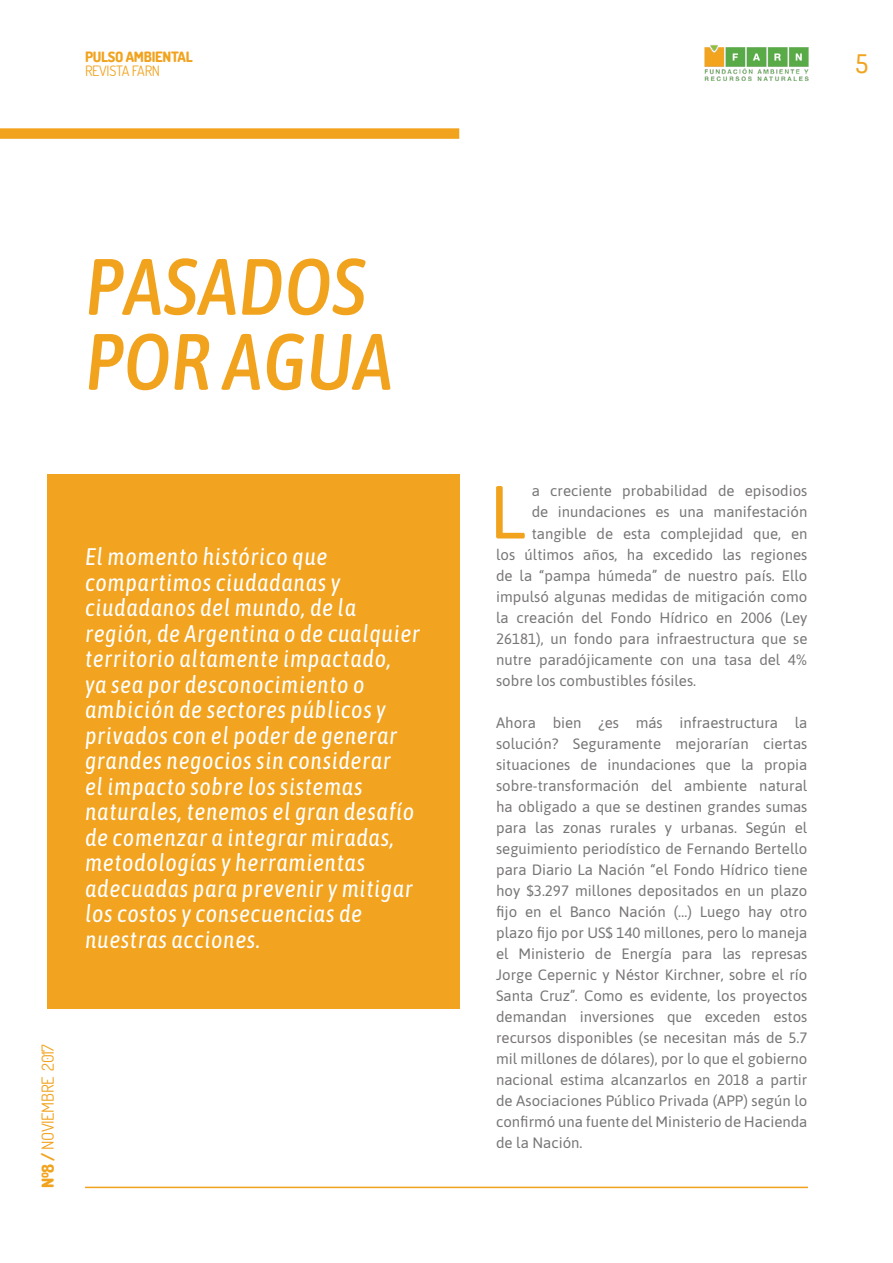
<style>
.page{position:relative;width:893px;height:1263px;background:#fff}
.page>*{position:absolute;margin:0;border:0;box-sizing:border-box;transform-origin:0 0}
.t1{font:italic 500 condensed 79.5px/75px "Asap";color:#f1a31e}
.t2{font:74.85px "Asap";color:#f1a31e}
.t3{font:500 25.5px "Dosis";color:#f1a31e}
.t4{font:italic condensed 24px/25.5px "Asap";letter-spacing:.025em;color:#fff}
.t5{font:16.5px "Dosis";letter-spacing:-.02em;color:#f1a31e}
.t6{font:15px/21px "Asap";color:#787575;text-align:justify}
.t7{font:800 14.25px "Dosis";letter-spacing:-.02em;color:#f1a31e}
.t8{font:14.25px "Dosis";letter-spacing:-.02em;color:#f1a31e}
.s1{font-weight:800}
</style>
<div class="page">
<img style="left:704px;top:45px;width:105px;height:36px">
<div style="left:0;top:128px;width:459px;height:11px;background:#f1a31e"></div>
<div style="left:47px;top:474px;width:412px;height:534px;background:#f2a31f"></div>
<hr style="left:85px;top:1187px;width:723px;height:1px;background:#f1a31e">
<p class="t7" style="left:85px;top:48px;width:109px">PULSO AMBIENTAL</p>
<p class="t8" style="left:85px;top:61px;width:77px">REVISTA FARN</p>
<h1 class="t1" style="left:85px;top:247px;width:310px">PASADOS<br>POR AGUA</h1>
<p class="t4" style="left:85px;top:543px;width:336px">El momento histórico que compartimos ciudadanas y ciudadanos del mundo, de la región, de Argentina o de cualquier territorio altamente impactado,<br>ya sea por desconocimiento o ambición de sectores públicos y privados con el poder de generar grandes negocios sin considerar<br>el impacto sobre los sistemas naturales, tenemos el gran desafío de comenzar a integrar miradas, metodologías y herramientas adecuadas para prevenir y mitigar los costos y consecuencias de nuestras acciones.</p>
<p class="t5" style="left:37px;top:1188px;width:146px;rotate:-90deg"><span class="s1">N⁰8 /</span> NOVIEMBRE 2017</p>
<h3 class="t3" style="left:856px;top:47px;width:14px">5</h3>
<h2 class="t2" style="left:489px;top:460px;width:38px">L</h2>
<p class="t6" style="left:532px;top:480px;width:277px">a creciente probabilidad de episodios</p>
<p class="t6" style="left:532px;top:501px;width:277px">de inundaciones es una manifestación</p>
<p class="t6" style="left:532px;top:522px;width:277px">tangible de esta complejidad que, en</p>
<p class="t6" style="left:496px;top:543px;width:313px">los últimos años, ha excedido las regiones</p>
<p class="t6" style="left:496px;top:564px;width:313px">de la “pampa húmeda” de nuestro país. Ello</p>
<p class="t6" style="left:496px;top:585px;width:313px">impulsó algunas medidas de mitigación como</p>
<p class="t6" style="left:496px;top:606px;width:313px">la creación del Fondo Hídrico en 2006 (Ley</p>
<p class="t6" style="left:496px;top:627px;width:313px">26181), un fondo para infraestructura que se</p>
<p class="t6" style="left:496px;top:648px;width:313px">nutre paradójicamente con una tasa del 4%</p>
<p class="t6" style="left:496px;top:669px;width:202px">sobre los combustibles fósiles.</p>
<p class="t6" style="left:496px;top:711px;width:313px">Ahora bien ¿es más infraestructura la solución? Seguramente mejorarían ciertas situaciones de inundaciones que la propia sobre-transformación del ambiente natural ha obligado a que se destinen grandes sumas para las zonas rurales y urbanas. Según el seguimiento periodístico de Fernando Bertello para Diario La Nación “el Fondo Hídrico tiene hoy $3.297 millones depositados en un plazo fijo en el Banco Nación (…) Luego hay otro plazo fijo por US$ 140 millones, pero lo maneja el Ministerio de Energía para las represas Jorge Cepernic y Néstor Kirchner, sobre el río Santa Cruz”. Como es evidente, los proyectos demandan inversiones que exceden estos recursos disponibles (se necesitan más de 5.7 mil millones de dólares), por lo que el gobierno nacional estima alcanzarlos en 2018 a partir de Asociaciones Público Privada (APP) según lo confirmó una fuente del Ministerio de Hacienda de la Nación.</p>
</div>
